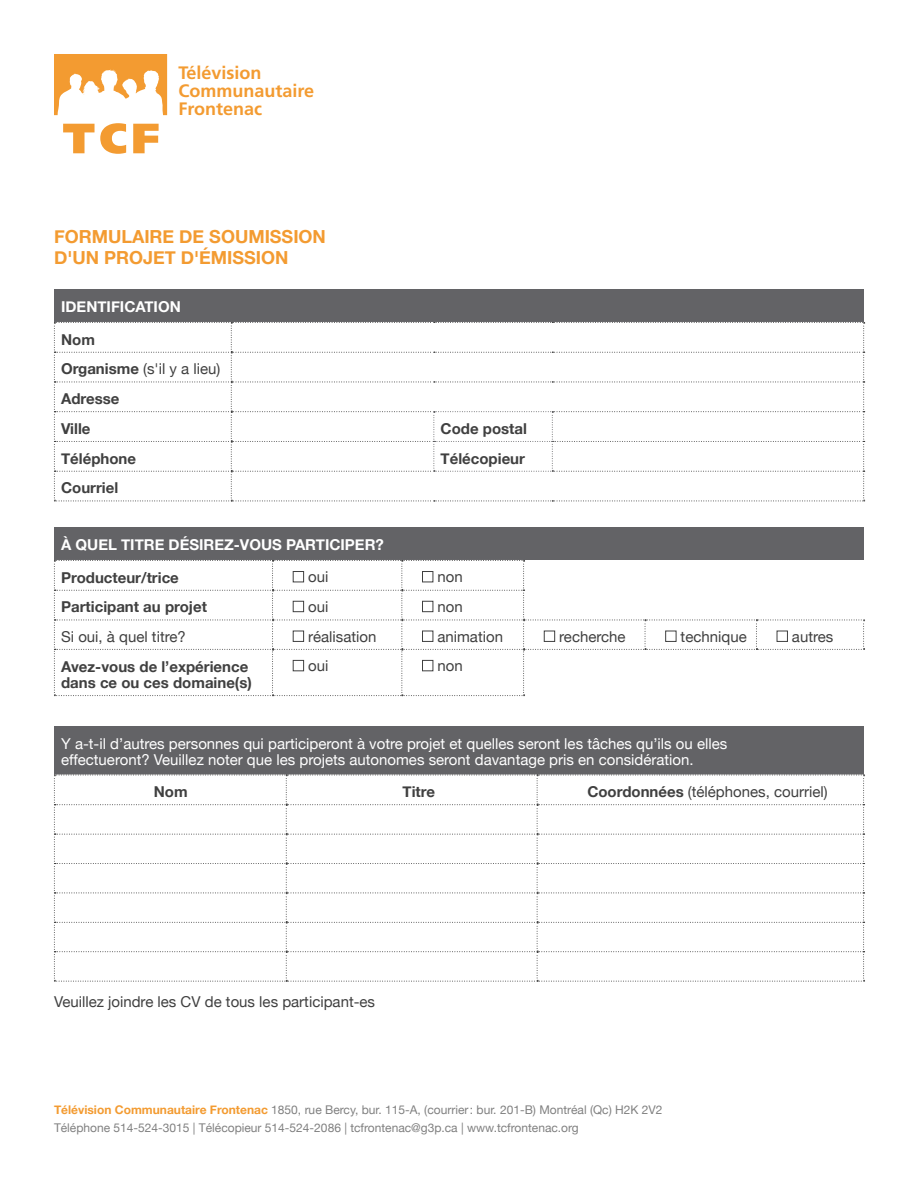
<style>
.page{position:relative;width:918px;height:1188px;background:#fff}
.page>*{position:absolute;margin:0;border:0;box-sizing:border-box;transform-origin:0 0}
.t1{font:700 18px/21px "Helvetica Neue";color:#f39b31}
.t2{font:700 18px/18px "Frutiger LT Com";color:#f39b31}
.t3{font:15px/16.5px "Helvetica Neue";color:#fff}
.t4{font:700 15px/29.7px "Helvetica Neue";color:#404040}
.t5{font:15px "Helvetica Neue";color:#404040}
.t6{font:700 15px "Helvetica Neue";color:#fff}
.t7{font:12px/18px "Helvetica Neue";color:#808080}
.s1{font-weight:400}
.s2{font-weight:700}
.s3{font-weight:700;color:#f39b31}
</style>
<div class="page">
<svg style="left:54px;top:54px;width:113px;height:61px"></svg>
<svg style="left:63px;top:123px;width:63px;height:31px"></svg>
<svg style="left:133px;top:124px;width:26px;height:29px"></svg>
<div style="left:54px;top:290px;width:810px;height:32px;background:#636366"></div>
<svg style="left:54px;top:322px;width:811px;height:180px"></svg>
<div style="left:54px;top:528px;width:810px;height:32px;background:#636366"></div>
<svg style="left:54px;top:560px;width:811px;height:136px"></svg>
<div style="left:293px;top:571px;width:11px;height:11px;border:1px solid #404040"></div>
<div style="left:422px;top:571px;width:11px;height:11px;border:1px solid #404040"></div>
<div style="left:293px;top:601px;width:11px;height:11px;border:1px solid #404040"></div>
<div style="left:422px;top:601px;width:11px;height:11px;border:1px solid #404040"></div>
<div style="left:293px;top:631px;width:11px;height:11px;border:1px solid #404040"></div>
<div style="left:422px;top:631px;width:11px;height:11px;border:1px solid #404040"></div>
<div style="left:544px;top:631px;width:11px;height:11px;border:1px solid #404040"></div>
<div style="left:665px;top:631px;width:11px;height:11px;border:1px solid #404040"></div>
<div style="left:777px;top:631px;width:11px;height:11px;border:1px solid #404040"></div>
<div style="left:293px;top:660px;width:11px;height:11px;border:1px solid #404040"></div>
<div style="left:422px;top:660px;width:11px;height:11px;border:1px solid #404040"></div>
<div style="left:54px;top:727px;width:810px;height:48px;background:#636366"></div>
<svg style="left:54px;top:775px;width:811px;height:207px"></svg>
<h1 class="t2" style="left:179px;top:64px;width:137px">Télévision<br>Communautaire<br>Frontenac</h1>
<h1 class="t1" style="left:54px;top:225px;width:273px">formulaire de soumission d'un projet d'émission</h1>
<p class="t6" style="left:61px;top:297px;width:10px">IDEN</p>
<p class="t6" style="left:98px;top:297px;width:66px">TIFICATION</p>
<p class="t4" style="left:61px;top:324px;width:161px">Nom<br>Organisme <span class="s1">(s'il y a lieu)<br></span>Adresse<br>Ville</p>
<p class="t4" style="left:441px;top:413px;width:88px">Code postal</p>
<p class="t4" style="left:61px;top:443px;width:76px">Téléphone</p>
<p class="t4" style="left:441px;top:443px;width:86px">Télécopieur</p>
<p class="t4" style="left:61px;top:473px;width:59px">Courriel</p>
<p class="t6" style="left:61px;top:535px;width:324px">à quel titre désirez-vous participer?</p>
<p class="t4" style="left:61px;top:562px;width:119px">Producteur/trice</p>
<p class="t5" style="left:308px;top:568px;width:22px">oui</p>
<p class="t5" style="left:437px;top:568px;width:27px">non</p>
<p class="t4" style="left:61px;top:592px;width:147px">Participant au projet</p>
<p class="t5" style="left:308px;top:598px;width:22px">oui</p>
<p class="t5" style="left:437px;top:598px;width:27px">non</p>
<p class="t5" style="left:61px;top:628px;width:126px">Si oui, à quel titre?</p>
<p class="t5" style="left:308px;top:628px;width:70px">réalisation</p>
<p class="t5" style="left:437px;top:628px;width:67px">animation</p>
<p class="t5" style="left:559px;top:628px;width:68px">recherche</p>
<p class="t5" style="left:681px;top:628px;width:68px">technique</p>
<p class="t5" style="left:792px;top:628px;width:43px">autres</p>
<p class="t4" style="left:61px;top:658px;width:192px;line-height:16.5px">Avez-vous de l’expérience dans ce ou ces domaine(s)</p>
<p class="t5" style="left:308px;top:657px;width:22px">oui</p>
<p class="t5" style="left:437px;top:657px;width:27px">non</p>
<p class="t3" style="left:61px;top:735px;width:668px">Y a-t-il d’autres personnes qui participeront à votre projet et quelles seront les tâches qu’ils ou elles effectueront? Veuillez noter que les projets autonomes seront davantage pris en considération.</p>
<p class="t4" style="left:154px;top:777px;width:35px">Nom</p>
<p class="t4" style="left:403px;top:777px;width:34px">Titre</p>
<p class="t5" style="left:587px;top:783px;width:242px"><span class="s2">Coordonnées</span> (téléphones, courriel)</p>
<p class="t5" style="left:54px;top:993px;width:323px">Veuillez joindre les CV de tous les participant-es</p>
<p class="t7" style="left:54px;top:1101px;width:610px"><span class="s3">Télévision Communautaire Frontenac</span> 1850, rue Bercy, bur. 115-A, (courrier: bur. 201-B) Montréal (Qc) H2K 2V2<br>Téléphone 514-524-3015 | Télécopieur 514-524-2086 | tcfrontenac@g3p.ca | www.tcfrontenac.org</p>
</div>
